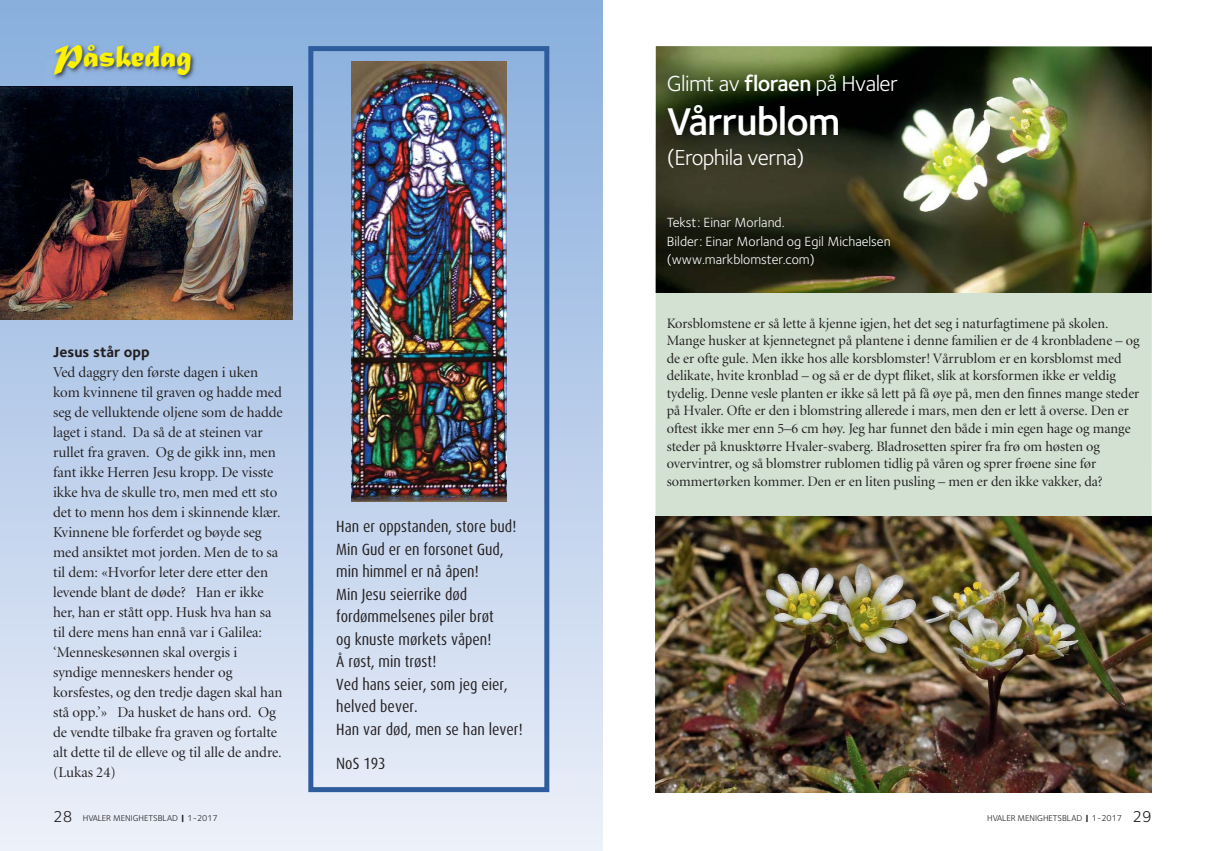
<style>
.page{position:relative;width:1205px;height:851px;background:#fff}
.page>*{position:absolute;margin:0;border:0;box-sizing:border-box;transform-origin:0 0}
.t1{font:600 40px "Foundry Sterling";letter-spacing:-.025em;color:#fff}
.t2{font:32.5px "Matura MT Script Capitals";color:#fff200}
.t3{font:22.5px "Foundry Sterling";letter-spacing:-.025em;color:#fff}
.t4{font:condensed 16.25px/22.5px "Dax Pro";color:#231f20}
.t5{font:15px/20px "Minion Display";color:#231f20}
.t6{font:700 15px "Foundry Sterling";color:#231f20}
.t7{font:14.38px/17.5px "Minion Display";color:#231f20}
.t8{font:13.75px/18.8px "Foundry Sterling";color:#fff}
.t9{font:8.75px "Foundry Sterling";color:#231f20}
.s1{font-size:16.25px}
.s2{font-family:"Menlo";font-weight:700}
.s3{font-weight:600}
</style>
<div class="page">
<div style="left:655px;top:46px;width:497px;height:746px;background:#d2e1d2"></div>
<img style="left:655px;top:46px;width:496px;height:247px">
<div style="left:0;top:0;width:602px;height:850px;background:linear-gradient(to bottom,#87addb,#eceff9)"></div>
<img style="left:0;top:86px;width:293px;height:233px">
<img style="left:46px;top:37px;width:275px;height:110px">
<img style="left:46px;top:86px;width:247px;height:61px">
<div style="left:308px;top:46px;width:241px;height:746px;border:5px solid #2e5c9d"></div>
<img style="left:351px;top:62px;width:155px;height:439px">
<img style="left:656px;top:516px;width:496px;height:276px">
<h2 class="t2" style="left:53px;top:46px;width:140px">Påskedag</h2>
<p class="t6" style="left:53px;top:346px;width:98px">Jesus står opp</p>
<p class="t5" style="left:53px;top:363px;width:231px">Ved daggry den første dagen i uken kom kvinnene til graven og hadde med seg de velluktende oljene som de hadde laget i stand. Da så de at steinen var rullet fra graven. Og de gikk inn, men fant ikke Herren Jesu kropp. De visste ikke hva de skulle tro, men med ett sto det to menn hos dem i skinnende klær.<br>Kvinnene ble forferdet og bøyde seg med ansiktet mot jorden. Men de to sa til dem: «Hvorfor leter dere etter den levende blant de døde? Han er ikke her, han er stått opp. Husk hva han sa til dere mens han ennå var i Galilea: ‘Menneskesønnen skal overgis i syndige menneskers hender og korsfestes, og den tredje dagen skal han stå opp.’» Da husket de hans ord. Og de vendte tilbake fra graven og fortalte alt dette til de elleve og til alle de andre. (Lukas 24)</p>
<p class="t9" style="left:53px;top:814px;width:166px"><span class="s1">28</span> HVALER MENIGHETSBLAD <span class="s2">❙</span> 1-2017</p>
<p class="t4" style="left:336px;top:516px;width:188px">Han er oppstanden, store bud!<br>Min Gud er en forsonet Gud, min himmel er nå åpen!<br>Min Jesu seierrike død fordømmelsenes piler brøt<br>og knuste mørkets våpen!<br>Å røst, min trøst!<br>Ved hans seier, som jeg eier, helved bever.<br>Han var død, men se han lever!</p>
<p class="t4" style="left:336px;top:752px;width:51px">NoS 193</p>
<h3 class="t3" style="left:667px;top:75px;width:233px">Glimt av <span class="s3">floraen</span> på Hvaler</h3>
<h1 class="t1" style="left:667px;top:106px;width:175px">Vårrublom</h1>
<h3 class="t3" style="left:667px;top:149px;width:139px">(Erophila verna)</h3>
<p class="t8" style="left:667px;top:214px;width:225px">Tekst: Einar Morland.<br>Bilder: Einar Morland og Egil Michaelsen (www.markblomster.com)</p>
<p class="t7" style="left:667px;top:316px;width:474px">Korsblomstene er så lette å kjenne igjen, het det seg i naturfagtimene på skolen.<br>Mange husker at kjennetegnet på plantene i denne familien er de 4 kronbladene – og de er ofte gule. Men ikke hos alle korsblomster! Vårrublom er en korsblomst med delikate, hvite kronblad – og så er de dypt fliket, slik at korsformen ikke er veldig tydelig. Denne vesle planten er ikke så lett på få øye på, men den finnes mange steder på Hvaler. Ofte er den i blomstring allerede i mars, men den er lett å overse. Den er oftest ikke mer enn 5–6 cm høy. Jeg har funnet den både i min egen hage og mange steder på knusktørre Hvaler-svaberg. Bladrosetten spirer fra frø om høsten og overvintrer, og så blomstrer rublomen tidlig på våren og sprer frøene sine før sommertørken kommer. Den er en liten pusling – men er den ikke vakker, da?</p>
<p class="t9" style="left:987px;top:814px;width:166px">HVALER MENIGHETSBLAD <span class="s2">❙</span> 1-2017 <span class="s1">29</span></p>
</div>
